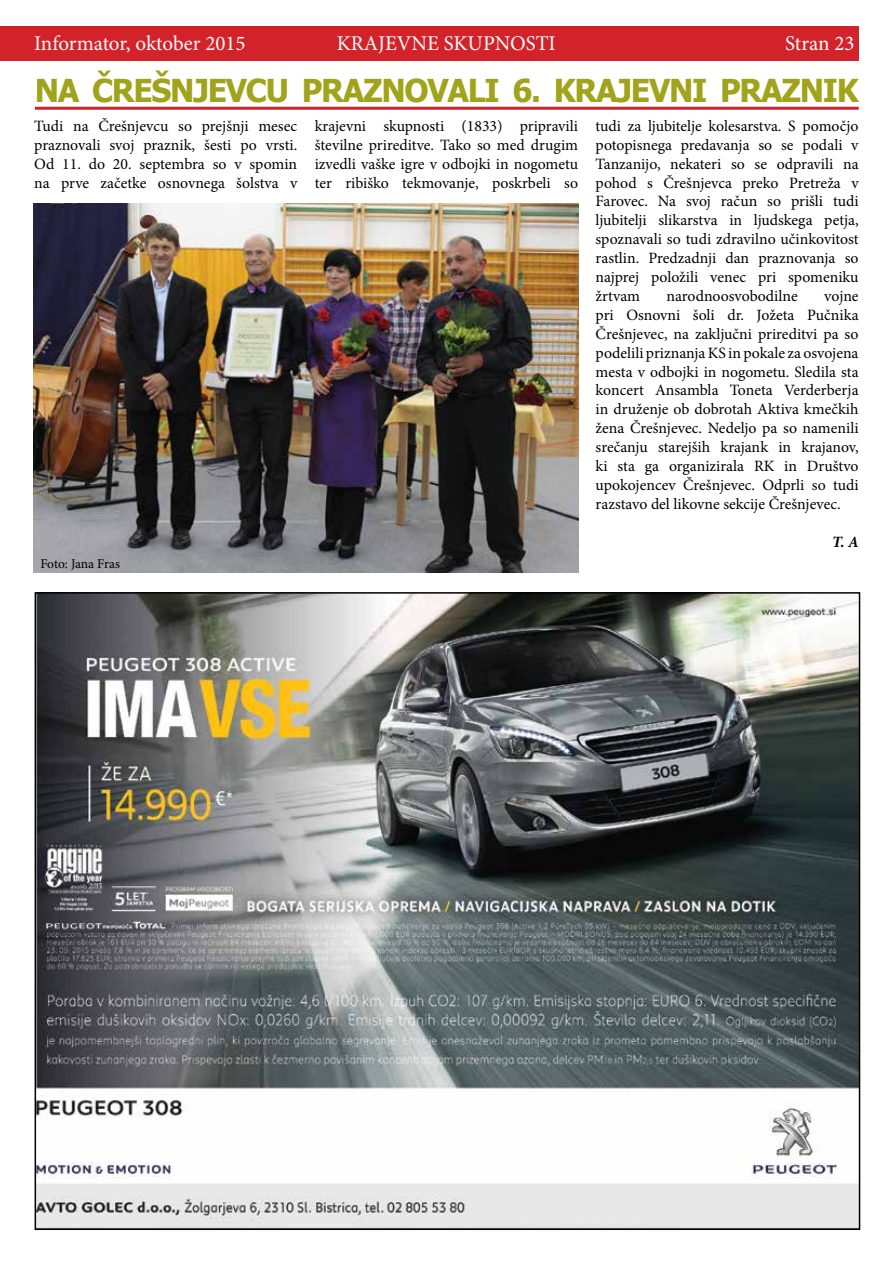
<style>
.page{position:relative;width:893px;height:1263px;background:#fff}
.page>*{position:absolute;margin:0;border:0;box-sizing:border-box;transform-origin:0 0}
.t1{font:700 31.5px "Tahoma";letter-spacing:-.04em;color:#a1a31b}
.t2{font:21px "Minion Pro";color:#fff}
.t3{font:15.75px/18.9px "Minion Pro";color:#000;text-align:justify}
.t4{font:italic 700 15.75px "Minion Pro";color:#000}
.t5{font:13.5px "Minion Pro";letter-spacing:-.01em;color:#000}
</style>
<div class="page">
<div style="left:0;top:26px;width:859px;height:35px;background:#d2232a"></div>
<img style="left:38px;top:595px;width:819px;height:632px">
<hr style="left:35px;top:107px;width:824px;height:3px;background:#d2232a">
<img style="left:34px;top:204px;width:544px;height:369px">
<h2 class="t2" style="left:34px;top:30px;width:213px">Informator, oktober 2015</h2>
<h2 class="t2" style="left:337px;top:29px;width:221px">KRAJEVNE SKUPNOSTI</h2>
<h2 class="t2" style="left:785px;top:30px;width:71px">Stran 23</h2>
<h1 class="t1" style="left:35px;top:69px;width:825px">NA ČREŠNJEVCU PRAZNOVALI 6. KRAJEVNI PRAZNIK</h1>
<p class="t3" style="left:315px;top:116px;width:265px">krajevni skupnosti (1833) pripravili številne prireditve. Tako so med drugim izvedli vaške igre v odbojki in nogometu ter ribiško tekmovanje, poskrbeli so</p>
<p class="t3" style="left:34px;top:116px;width:264px">Tudi na Črešnjevcu so prejšnji mesec praznovali svoj praznik, šesti po vrsti.<br>Od 11. do 20. septembra so v spomin na prve začetke osnovnega šolstva v</p>
<p class="t3" style="left:596px;top:116px;width:264px">tudi za ljubitelje kolesarstva. S pomočjo potopisnega predavanja so se podali v Tanzanijo, nekateri so se odpravili na pohod s Črešnjevca preko Pretreža v Farovec. Na svoj račun so prišli tudi ljubitelji slikarstva in ljudskega petja, spoznavali so tudi zdravilno učinkovitost rastlin. Predzadnji dan praznovanja so najprej položili venec pri spomeniku žrtvam</p>
<p class="t3" style="left:666px;top:286px;width:133px">narodnoosvobodilne</p>
<p class="t3" style="left:596px;top:286px;width:264px;text-indent:229px">vojne pri Osnovni šoli dr. Jožeta Pučnika Črešnjevec, na zaključni prireditvi pa so podelili priznanja KS in pokale za osvojena mesta v odbojki in nogometu. Sledila sta koncert Ansambla Toneta Verderberja in druženje ob dobrotah Aktiva kmečkih žena Črešnjevec. Nedeljo pa so namenili srečanju starejših krajank in krajanov, ki sta ga organizirala RK in Društvo upokojencev Črešnjevec. Odprli so tudi razstavo del likovne sekcije Črešnjevec.</p>
<p class="t4" style="left:832px;top:530px;width:28px">T. A</p>
<p class="t5" style="left:40px;top:555px;width:81px">Foto: Jana Fras</p>
</div>
